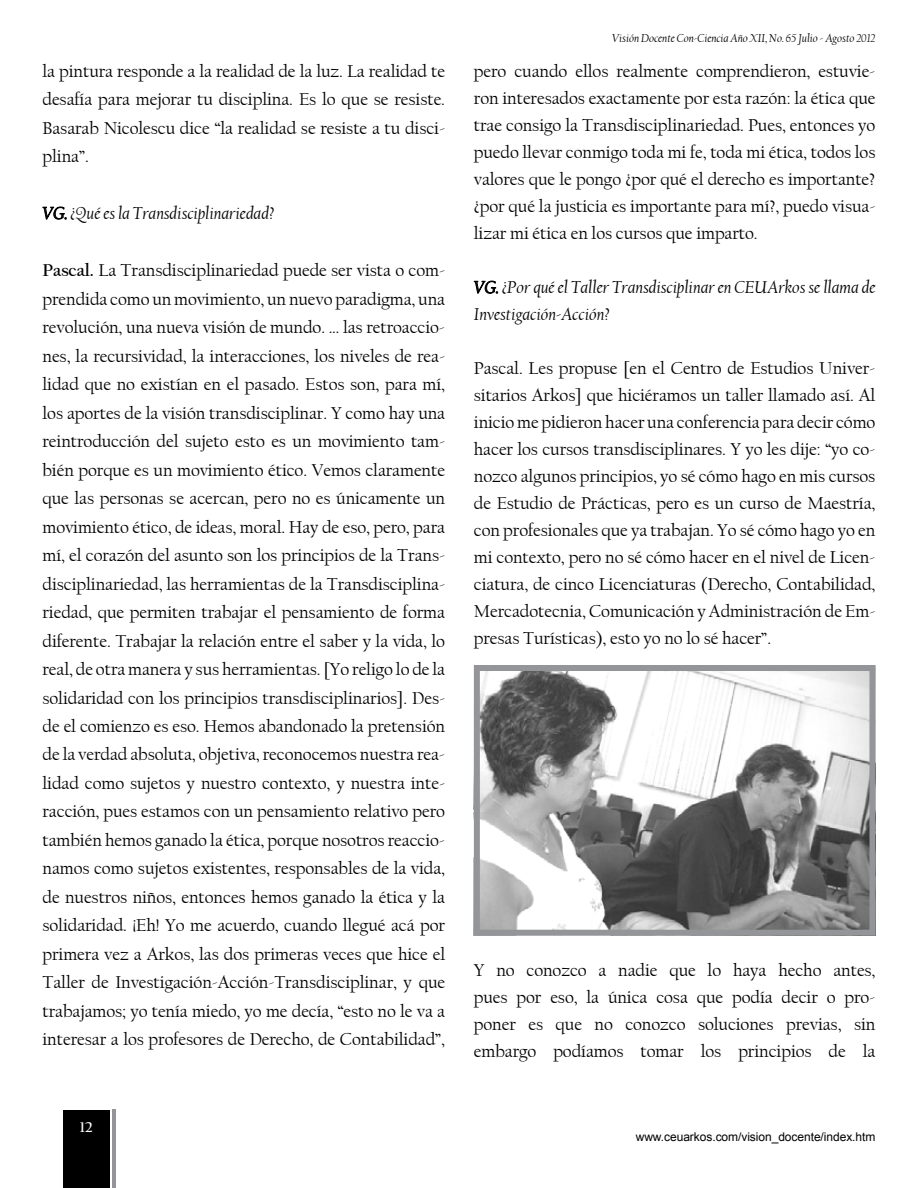
<style>
.page{position:relative;width:918px;height:1188px;background:#fff}
.page>*{position:absolute;margin:0;border:0;box-sizing:border-box;transform-origin:0 0}
.t1{font:18px/28.5px "Californian FB";letter-spacing:-.005em;color:#000;text-align:justify}
.t2{font:italic 18px/27px "Californian FB";letter-spacing:-.005em;color:#000}
.t3{font:700 15px "Californian FB";color:#fff}
.t4{font:italic 12px "Californian FB";letter-spacing:-.005em;color:#000}
.t5{font:12px "Arial";letter-spacing:-.005em;color:#000}
.s1{font-weight:700}
</style>
<div class="page">
<div style="left:64px;top:1110px;width:46px;height:78px;background:#000"></div>
<hr style="left:113px;top:1110px;width:3px;height:78px;background:#939598">
<svg style="left:474px;top:281px;width:24px;height:13px"></svg>
<svg style="left:43px;top:207px;width:24px;height:13px"></svg>
<img style="left:481px;top:672px;width:387px;height:257px">
<div style="left:474px;top:665px;width:401px;height:271px;border:6px solid #939598"></div>
<p class="t1" style="left:43px;top:57px;width:404px">la pintura responde a la realidad de la luz. La realidad te desafía para mejorar tu disciplina. Es lo que se resiste.<br>Basarab Nicolescu dice “la realidad se resiste a tu disci&shy;plina”.</p>
<p class="t2" style="left:43px;top:200px;width:234px">VG. ¿Qué es la Transdisciplinariedad?</p>
<p class="t1" style="left:43px;top:256px;width:404px"><span class="s1">Pascal.</span> La Transdisciplinariedad puede ser vista o com&shy;prendida como un movimiento, un nuevo paradigma, una revolución, una nueva visión de mundo. … las retroaccio&shy;nes, la recursividad, la interacciones, los niveles de rea&shy;lidad que no existían en el pasado. Estos son, para mí, los aportes de la visión transdisciplinar. Y como hay una reintroducción del sujeto esto es un movimiento tam&shy;bién porque es un movimiento ético. Vemos claramente que las personas se acercan, pero no es únicamente un movimiento ético, de ideas, moral. Hay de eso, pero, para mí, el corazón del asunto son los principios de la Trans&shy;disciplinariedad, las herramientas de la Transdisciplina&shy;riedad, que permiten trabajar el pensamiento de forma diferente. Trabajar la relación entre el saber y la vida, lo real, de otra manera y sus herramientas. [Yo religo lo de la solidaridad con los principios transdisciplinarios]. Des&shy;de el comienzo es eso. Hemos abandonado la pretensión de la verdad absoluta, objetiva, reconocemos nuestra rea&shy;lidad como sujetos y nuestro contexto, y nuestra inte&shy;racción, pues estamos con un pensamiento relativo pero también hemos ganado la ética, porque nosotros reaccio&shy;namos como sujetos existentes, responsables de la vida, de nuestros niños, entonces hemos ganado la ética y la solidaridad. ¡Eh! Yo me acuerdo, cuando llegué acá por primera vez a Arkos, las dos primeras veces que hice el Taller de Investigación-Acción-Transdisciplinar, y que trabajamos; yo tenía miedo, yo me decía, “esto no le va a interesar a los profesores de Derecho, de Contabilidad”,</p>
<p class="t3" style="left:80px;top:1118px;width:15px">12</p>
<p class="t4" style="left:612px;top:31px;width:265px">Visión Docente Con-Ciencia Año XII, No. 65 Julio - Agosto 2012</p>
<p class="t1" style="left:474px;top:58px;width:403px;line-height:27px">pero cuando ellos realmente comprendieron, estuvie&shy;ron interesados exactamente por esta razón: la ética que trae consigo la Transdisciplinariedad. Pues, entonces yo puedo llevar conmigo toda mi fe, toda mi ética, todos los valores que le pongo ¿por qué el derecho es importante? ¿por qué la justicia es importante para mí?, puedo visua&shy;lizar mi ética en los cursos que imparto.</p>
<p class="t2" style="left:474px;top:274px;width:403px">VG. ¿Por qué el Taller Transdisciplinar en CEUArkos se llama de<br>Investigación-Acción?</p>
<p class="t1" style="left:474px;top:355px;width:403px;line-height:27px">Pascal. Les propuse [en el Centro de Estudios Univer&shy;sitarios Arkos] que hiciéramos un taller llamado así. Al inicio me pidieron hacer una conferencia para decir cómo hacer los cursos transdisciplinares. Y yo les dije: “yo co&shy;nozco algunos principios, yo sé cómo hago en mis cursos de Estudio de Prácticas, pero es un curso de Maestría, con profesionales que ya trabajan. Yo sé cómo hago yo en mi contexto, pero no sé cómo hacer en el nivel de Licen&shy;ciatura, de cinco Licenciaturas (Derecho, Contabilidad, Mercadotecnia, Comunicación y Administración de Em&shy;presas Turísticas), esto yo no lo sé hacer”.</p>
<p class="t1" style="left:474px;top:957px;width:403px;line-height:27px">Y no conozco a nadie que lo haya hecho antes, pues por eso, la única cosa que podía decir o pro&shy;poner es que no conozco soluciones previas, sin embargo podíamos tomar los principios de la</p>
<p class="t5" style="left:636px;top:1129px;width:241px">www.ceuarkos.com/vision_docente/index.htm</p>
</div>
